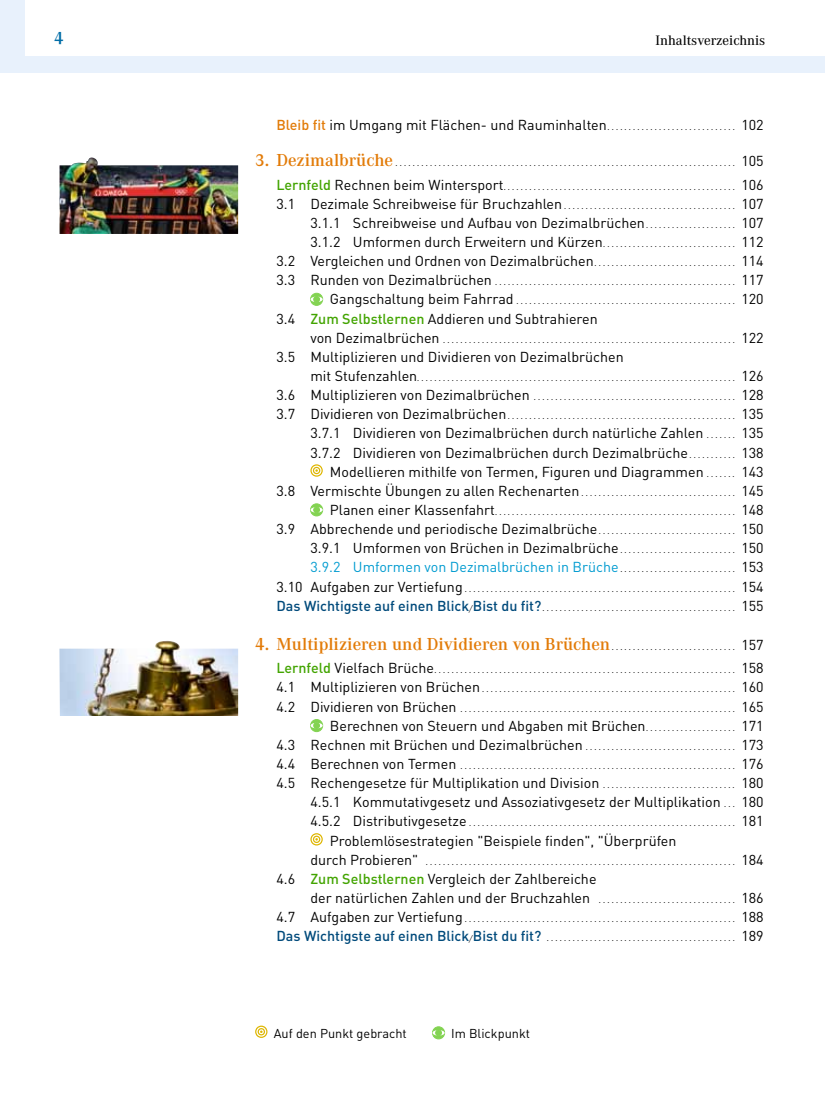
<style>
.page{position:relative;width:825px;height:1106px;background:#fff}
.page>*{position:absolute;margin:0;border:0;box-sizing:border-box;transform-origin:0 0}
.t1{font:18px "Corporate ATOT Dem";color:#e27b08}
.t2{font:18px "Corporate ATOT Dem";color:#006da7}
.t3{font:14.25px/19.2px "DINOT";color:#000;text-align:right}
.t4{font:500 14.25px "Corporate ATOT";color:#000}
.t5{font:12.75px "DINOT";color:#000}
.t6{font:9px/19.2px "Corporate ATOT";color:#000;text-align:justify}
.s1{font-weight:500;color:#e27b08}
.s2{font-family:"Corporate ATOT";font-size:9px}
.s3{font-family:"Corporate ATOT Dem";font-size:18px;color:#e27b08}
.s4{font-family:"DINOT";font-size:14.25px}
.s5{font-family:"DINOT";font-weight:500;font-size:14.25px;color:#42a400}
.s6{font-weight:500;color:#42a400}
.s7{color:#009bd0}
.s8{font-family:"DINOT";font-weight:500;font-size:14.25px;color:#004a7b}
.s9{font-family:"Corporate ATOT";font-size:9px;color:#000}
.s10{font-family:"DINOT";font-size:14.25px;color:#000}
</style>
<div class="page">
<div style="left:0;top:0;width:825px;height:72px;background:#e8f1fc"></div>
<div style="left:26px;top:0;width:799px;height:55px;background:#fff"></div>
<div style="left:311px;top:293px;width:12px;height:12px;background:#83d352;border-radius:50%"></div>
<div style="left:310px;top:293px;width:13px;height:12px;border:1px solid #83d352;border-radius:50%"></div>
<svg style="left:311px;top:296px;width:12px;height:6px"></svg>
<svg style="left:314px;top:296px;width:6px;height:6px"></svg>
<svg style="left:310px;top:464px;width:13px;height:12px"></svg>
<div style="left:311px;top:504px;width:12px;height:12px;background:#83d352;border-radius:50%"></div>
<div style="left:310px;top:503px;width:13px;height:13px;border:1px solid #83d352;border-radius:50%"></div>
<svg style="left:311px;top:507px;width:12px;height:5px"></svg>
<svg style="left:314px;top:507px;width:6px;height:6px"></svg>
<svg style="left:311px;top:719px;width:12px;height:12px"></svg>
<div style="left:310px;top:719px;width:13px;height:12px;border:1px solid #83d352;border-radius:50%"></div>
<svg style="left:311px;top:722px;width:12px;height:6px"></svg>
<svg style="left:314px;top:722px;width:6px;height:6px"></svg>
<svg style="left:310px;top:833px;width:13px;height:12px"></svg>
<img style="left:60px;top:157px;width:178px;height:77px">
<img style="left:59px;top:641px;width:179px;height:75px">
<svg style="left:255px;top:1025px;width:12px;height:12px"></svg>
<svg style="left:432px;top:1026px;width:13px;height:12px"></svg>
<div style="left:432px;top:1026px;width:13px;height:13px;border:1px solid #83d352;border-radius:50%"></div>
<svg style="left:432px;top:1030px;width:13px;height:5px"></svg>
<div style="left:435px;top:1029px;width:7px;height:6px;border:1px solid #83d352;border-radius:50%"></div>
<h1 class="t2" style="left:54px;top:28px;width:11px">4</h1>
<h2 class="t4" style="left:655px;top:32px;width:111px">Inhaltsverzeichnis</h2>
<h2 class="t3" style="left:276px;top:115px;width:489px"><span class="s1">Bleib fit</span> im Umgang mit Flächen- und Rauminhalten <span class="s2">. . . . . . . . . . . . . . . . . . . . . . . . . . . . . .</span> 102</h2>
<p class="t6" style="left:255px;top:154px;width:510px"><span class="s3">3. Dezimalbrüche</span> . ............................................................................... <span class="s4">105</span></p>
<p class="t6" style="left:276px;top:177px;width:489px"><span class="s5">Lernfeld</span> <span class="s4">Rechnen beim Wintersport</span> . . . . . . . . . . . . . . . . . . . . . . . . . . . . . . . . . . . . . . . . . . . . . . . . . . . . . . <span class="s4">106</span></p>
<p class="t3" style="left:276px;top:193px;width:489px">3.1 Dezimale Schreibweise für Bruchzahlen <span class="s2">. . . . . . . . . . . . . . . . . . . . . . . . . . . . . . . . . . . . . . . .</span> 107<br>3.1.1 Schreibweise und Aufbau von Dezimalbrüchen <span class="s2">. . . . . . . . . . . . . . . . . . . . .</span> 107<br>3.1.2 Umformen durch Erweitern und Kürzen <span class="s2">. . . . . . . . . . . . . . . . . . . . . . . . . . . . . . .</span> 112<br>3.2 Vergleichen und Ordnen von Dezimalbrüchen <span class="s2">. . . . . . . . . . . . . . . . . . . . . . . . . . . . . . . . .</span> 114</p>
<p class="t6" style="left:276px;top:273px;width:489px;text-align:right"><span class="s4">3.3 Runden von Dezimalbrüchen</span> . ........................................................ <span class="s4">117<br>Gangschaltung beim Fahrrad</span> . ................................................... <span class="s4">120</span></p>
<h2 class="t3" style="left:276px;top:308px;width:323px">3.4 <span class="s6">Zum Selbstlernen</span> Addieren und Subtrahieren</h2>
<p class="t6" style="left:310px;top:330px;width:455px"><span class="s4">von Dezimalbrüchen</span> . . . . . . . . . . . . . . . . . . . . . . . . . . . . . . . . . . . . . . . . . . . . . . . . . . . . . . . . . . . . . . . . . . . . . <span class="s4">122</span></p>
<h2 class="t3" style="left:276px;top:346px;width:349px">3.5 Multiplizieren und Dividieren von Dezimalbrüchen</h2>
<p class="t6" style="left:276px;top:368px;width:489px;text-indent:34px"><span class="s4">mit Stufenzahlen</span> . . . . . . . . . . . . . . . . . . . . . . . . . . . . . . . . . . . . . . . . . . . . . . . . . . . . . . . . . . . . . . . . . . . . . . . . . . <span class="s4">126<br>3.6 Multiplizieren von Dezimalbrüchen</span> . . . . . . . . . . . . . . . . . . . . . . . . . . . . . . . . . . . . . . . . . . . . . . . . <span class="s4">128<br>3.7 Dividieren von Dezimalbrüchen</span> . . . . . . . . . . . . . . . . . . . . . . . . . . . . . . . . . . . . . . . . . . . . . . . . . . . . . <span class="s4">135</span></p>
<p class="t3" style="left:276px;top:423px;width:489px">3.7.1 Dividieren von Dezimalbrüchen durch natürliche Zahlen <span class="s2">. . . . . . . .</span> 135<br>3.7.2 Dividieren von Dezimalbrüchen durch Dezimalbrüche <span class="s2">. . . . . . . . . . .</span> 138<br>Modellieren mithilfe von Termen, Figuren und Diagrammen <span class="s2">. . . . . . . .</span> 143<br>3.8 Vermischte Übungen zu allen Rechenarten <span class="s2">. . . . . . . . . . . . . . . . . . . . . . . . . . . . . . . . . . . .</span> 145</p>
<p class="t6" style="left:330px;top:502px;width:435px"><span class="s4">Planen einer Klassenfahrt</span> . . . . . . . . . . . . . . . . . . . . . . . . . . . . . . . . . . . . . . . . . . . . . . . . . . . . . . . . <span class="s4">148</span></p>
<p class="t3" style="left:310px;top:519px;width:455px;text-align:justify;text-indent:-34px">3.9 Abbrechende und periodische Dezimalbrüche <span class="s2">. . . . . . . . . . . . . . . . . . . . . . . . . . . . . . . .</span> 150<br>3.9.1 Umformen von Brüchen in Dezimalbrüche <span class="s2">. . . . . . . . . . . . . . . . . . . . . . . . . . .</span> 150<br><span class="s7">3.9.2 Umformen von Dezimalbrüchen in Brüche</span> <span class="s2">. . . . . . . . . . . . . . . . . . . . . . . . . . .</span> 153</p>
<p class="t6" style="left:276px;top:579px;width:489px"><span class="s4">3.10 Aufgaben zur Vertiefung</span> . . . . . . . . . . . . . . . . . . . . . . . . . . . . . . . . . . . . . . . . . . . . . . . . . . . . . . . . . . . . . . . <span class="s4">154<br></span><span class="s8">Das Wichtigste auf einen Blick</span>/<span class="s8">Bist du fit?</span> . . . . . . . . . . . . . . . . . . . . . . . . . . . . . . . . . . . . . . . . . . . . . <span class="s4">155</span></p>
<h1 class="t1" style="left:255px;top:634px;width:510px">4. Multiplizieren und Dividieren von Brüchen <span class="s9">. . . . . . . . . . . . . . . . . . . . . . . . . . . . .</span> <span class="s10">157</span></h1>
<p class="t6" style="left:276px;top:660px;width:489px"><span class="s5">Lernfeld</span> <span class="s4">Vielfach Brüche</span> . . . . . . . . . . . . . . . . . . . . . . . . . . . . . . . . . . . . . . . . . . . . . . . . . . . . . . . . . . . . . . . . . . . . . . <span class="s4">158<br>4.1 Multiplizieren von Brüchen</span> . . . . . . . . . . . . . . . . . . . . . . . . . . . . . . . . . . . . . . . . . . . . . . . . . . . . . . . . . . . <span class="s4">160<br>4.2 Dividieren von Brüchen</span> . . . . . . . . . . . . . . . . . . . . . . . . . . . . . . . . . . . . . . . . . . . . . . . . . . . . . . . . . . . . . . . . . <span class="s4">165</span></p>
<h2 class="t3" style="left:276px;top:715px;width:489px">Berechnen von Steuern und Abgaben mit Brüchen <span class="s2">. . . . . . . . . . . . . . . . . . . . .</span> 171<br>4.3 Rechnen mit Brüchen und Dezimalbrüchen <span class="s2">. ...................................</span> 173</h2>
<p class="t6" style="left:276px;top:756px;width:489px"><span class="s4">4.4 Berechnen von Termen</span> . . . . . . . . . . . . . . . . . . . . . . . . . . . . . . . . . . . . . . . . . . . . . . . . . . . . . . . . . . . . . . . . . <span class="s4">176</span></p>
<h2 class="t3" style="left:276px;top:772px;width:489px">4.5 Rechengesetze für Multiplikation und Division <span class="s2">. . . . . . . . . . . . . . . . . . . . . . . . . . . . . . . .</span> 180<br>4.5.1 Kommutativgesetz und Assoziativgesetz der Multiplikation <span class="s2">. . . .</span> 180</h2>
<p class="t6" style="left:310px;top:814px;width:455px"><span class="s4">4.5.2 Distributivgesetze</span> . .............................................................. <span class="s4">181</span></p>
<h2 class="t3" style="left:330px;top:830px;width:348px">Problemlösestrategien "Beispiele finden", "Überprüfen</h2>
<p class="t6" style="left:310px;top:852px;width:455px"><span class="s4">durch Probieren"</span> . . . . . . . . . . . . . . . . . . . . . . . . . . . . . . . . . . . . . . . . . . . . . . . . . . . . . . . . . . . . . . . . . . . . . . . . . <span class="s4">184</span></p>
<h2 class="t3" style="left:310px;top:868px;width:455px;text-align:left;text-indent:-34px">4.6 <span class="s6">Zum Selbstlernen</span> Vergleich der Zahlbereiche<br>der natürlichen Zahlen und der Bruchzahlen <span class="s2">. . . . . . . . . . . . . . . . . . . . . . . . . . . . . . . .</span> 186</h2>
<p class="t6" style="left:276px;top:909px;width:489px"><span class="s4">4.7 Aufgaben zur Vertiefung</span> . . . . . . . . . . . . . . . . . . . . . . . . . . . . . . . . . . . . . . . . . . . . . . . . . . . . . . . . . . . . . . . <span class="s4">188<br></span><span class="s8">Das Wichtigste auf einen Blick</span>/<span class="s8">Bist du fit?</span> . . . . . . . . . . . . . . . . . . . . . . . . . . . . . . . . . . . . . . . . . . . . <span class="s4">189</span></p>
<h3 class="t5" style="left:274px;top:1024px;width:135px">Auf den Punkt gebracht</h3>
<h3 class="t5" style="left:451px;top:1024px;width:80px">Im Blickpunkt</h3>
</div>
